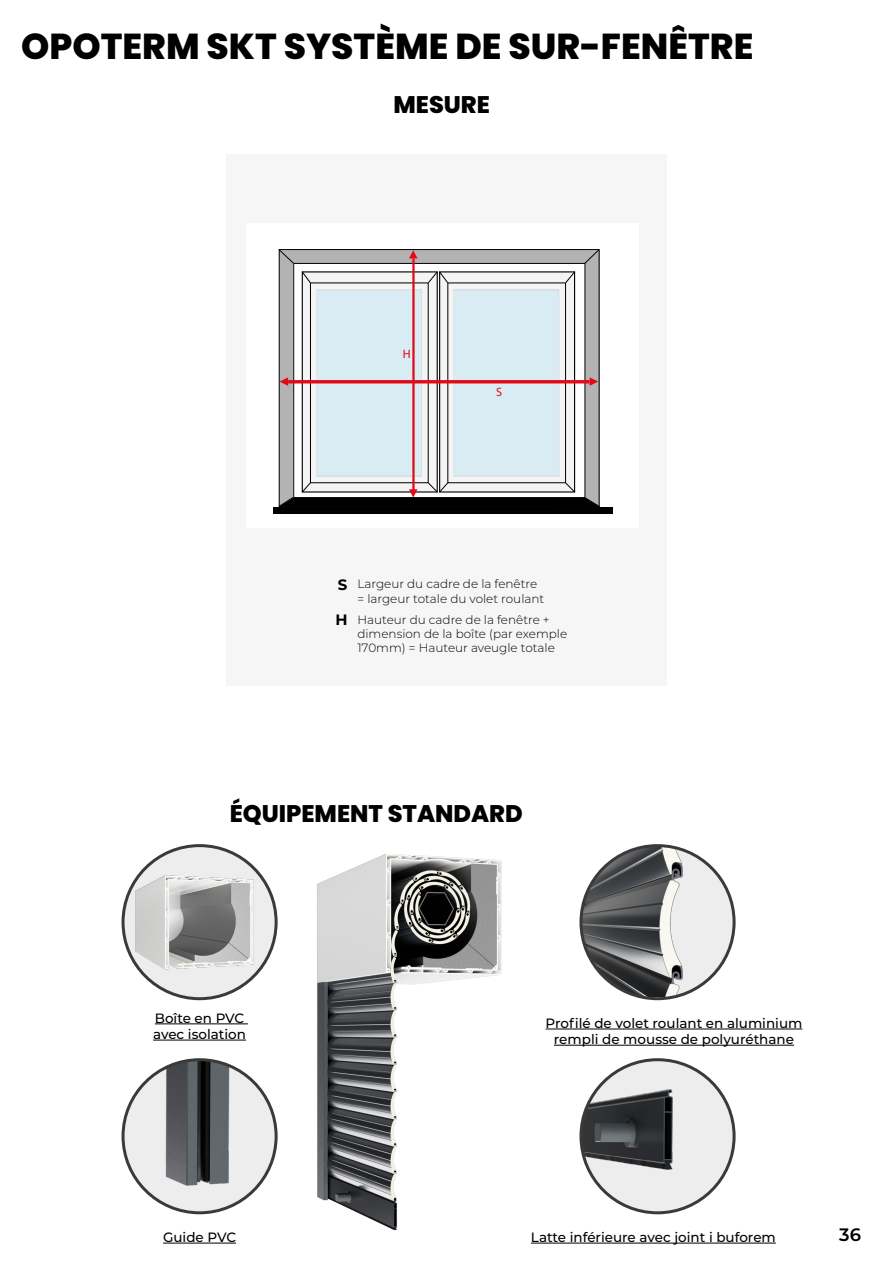
<style>
.page{position:relative;width:893px;height:1263px;background:#fff}
.page>*{position:absolute;margin:0;border:0;box-sizing:border-box;transform-origin:0 0}
.t1{font:800 36px "Poppins";color:#000}
.t2{font:800 24px "Poppins";color:#000}
.t3{font:600 18px "Montserrat";color:#000}
.t4{font:700 15px "Montserrat";color:#000}
.t5{font:500 13.5px/16.2px "Montserrat";color:#000;text-align:center}
.t6{font:12.15px "Myriad Pro";color:#e30916}
.t7{font:300 12px/14.4px "Montserrat";color:#000}
</style>
<div class="page">
<div style="left:226px;top:154px;width:440px;height:531px;background:#f7f6f7"></div>
<div style="left:246px;top:223px;width:393px;height:304px;background:#fff"></div>
<svg style="left:278px;top:249px;width:322px;height:258px"></svg>
<div style="left:273px;top:507px;width:339px;height:6px;background:#000"></div>
<hr style="left:546px;top:1029px;width:256px;height:1px;background:#000">
<hr style="left:554px;top:1045px;width:240px;height:1px;background:#000">
<hr style="left:163px;top:1243px;width:73px;height:1px;background:#000">
<hr style="left:531px;top:1243px;width:245px;height:1px;background:#000">
<hr style="left:155px;top:1023px;width:93px;height:1px;background:#000">
<hr style="left:153px;top:1040px;width:93px;height:1px;background:#000">
<img style="left:317px;top:854px;width:185px;height:376px">
<div style="left:581px;top:846px;width:153px;height:153px;background:#ededed;border-radius:50%"></div>
<img style="left:583px;top:846px;width:110px;height:151px">
<div style="left:579px;top:844px;width:157px;height:156px;border:3px solid #3a3a3a;border-radius:50%"></div>
<img style="left:581px;top:1060px;width:153px;height:153px;border-radius:77px">
<div style="left:579px;top:1058px;width:157px;height:156px;border:3px solid #3a3a3a;border-radius:50%"></div>
<div style="left:123px;top:846px;width:153px;height:153px;background:#ededed;border-radius:50%"></div>
<img style="left:132px;top:872px;width:122px;height:100px">
<div style="left:122px;top:844px;width:156px;height:156px;border:3px solid #3a3a3a;border-radius:50%"></div>
<img style="left:123px;top:1060px;width:153px;height:153px;border-radius:77px">
<div style="left:122px;top:1058px;width:156px;height:156px;border:3px solid #3a3a3a;border-radius:50%"></div>
<h1 class="t1" style="left:21px;top:26px;width:734px">OPOTERM SKT SYSTÈME DE SUR-FENÊTRE</h1>
<h2 class="t2" style="left:393px;top:91px;width:98px">MESURE</h2>
<p class="t6" style="left:403px;top:346px;width:9px">H</p>
<p class="t6" style="left:496px;top:385px;width:7px">S</p>
<p class="t4" style="left:338px;top:574px;width:11px">S</p>
<p class="t4" style="left:336px;top:609px;width:14px">H</p>
<p class="t7" style="left:357px;top:576px;width:188px">Largeur du cadre de la fenêtre = largeur totale du volet roulant</p>
<p class="t7" style="left:357px;top:612px;width:211px">Hauteur du cadre de la fenêtre + dimension de la boîte (par exemple<br>170mm) = Hauteur aveugle totale</p>
<h2 class="t2" style="left:230px;top:799px;width:295px">ÉQUIPEMENT STANDARD</h2>
<p class="t5" style="left:153px;top:1009px;width:94px;text-align:left">Boîte en PVC avec isolation</p>
<p class="t5" style="left:546px;top:1014px;width:258px">Profilé de volet roulant en aluminium rempli de mousse de polyuréthane</p>
<p class="t5" style="left:163px;top:1228px;width:75px">Guide PVC</p>
<p class="t5" style="left:531px;top:1228px;width:246px">Latte inférieure avec joint i buforem</p>
<h3 class="t3" style="left:839px;top:1222px;width:23px">36</h3>
</div>
